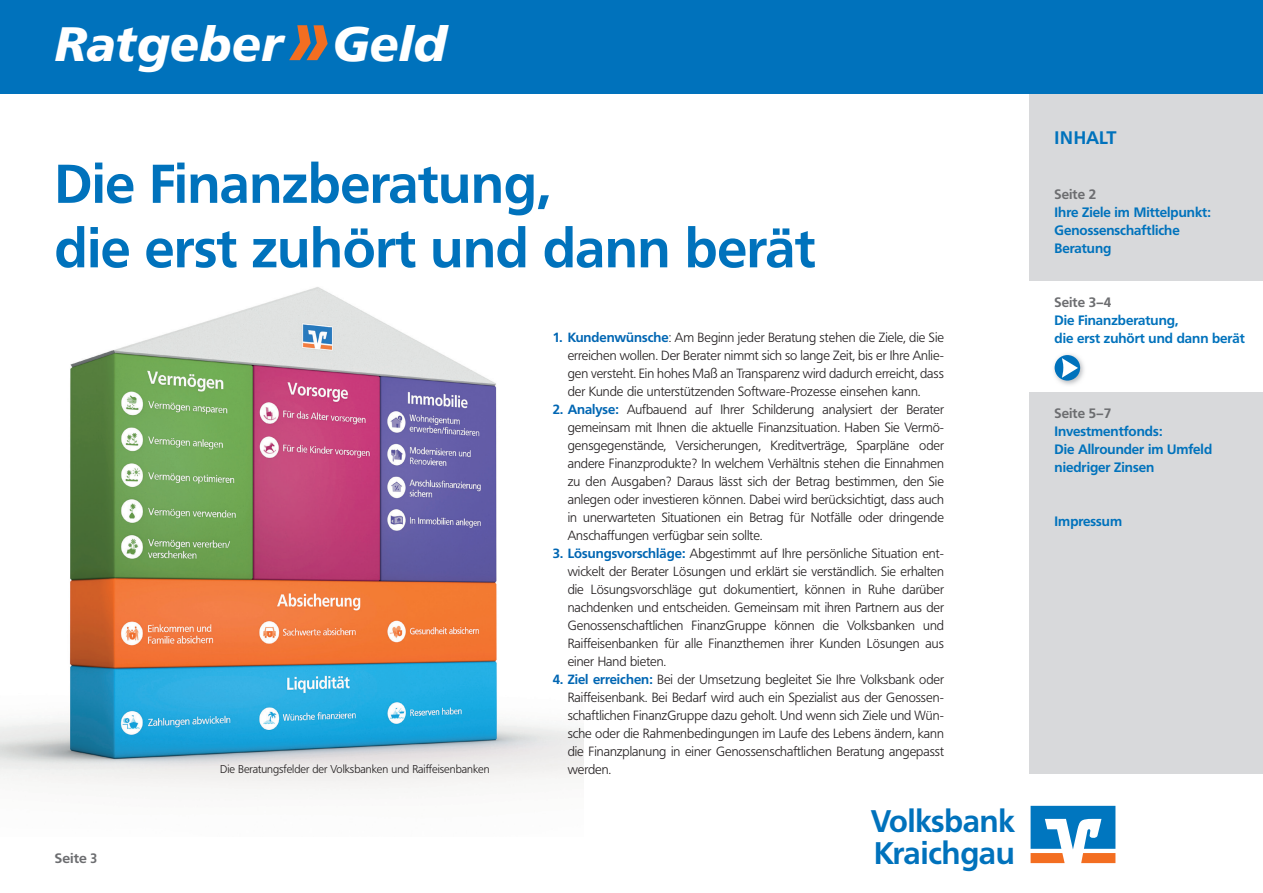
<style>
.page{position:relative;width:1263px;height:893px;background:#fff}
.page>*{position:absolute;margin:0;border:0;box-sizing:border-box;transform-origin:0 0}
.t1{font:700 54px/64.5px "Frutiger VR";color:#0072bc}
.t2{font:italic 700 48px "Frutiger VR";color:#fff}
.t3{font:700 30.9px/31.5px "Frutiger BQ";color:#0072bc}
.t4{font:700 18px "Frutiger BQ";color:#0072bc}
.t5{font:700 13.5px/18px "Frutiger BQ";color:#0072bc}
.t6{font:700 13.5px "Frutiger BQ";color:#6c6d70}
.t7{font:700 13.5px "Frutiger BQ";color:#6c6d70;scale:1.05 1}
.t8{font:300 13.2px/18px "Frutiger BQ";color:#231f20;text-align:justify}
.t9{font:300 11.25px "Frutiger BQ";color:#231f20}
.s1{font-size:84.75px;color:#f36e21}
.s2{font-weight:700;color:#0166b3}
</style>
<div class="page">
<svg style="left:1030px;top:806px;width:85px;height:57px"></svg>
<img style="left:0;top:287px;width:583px;height:504px">
<div style="left:1029px;top:0;width:234px;height:774px;background:#d8d9db"></div>
<div style="left:0;top:0;width:1263px;height:94px;background:#0072bc"></div>
<div style="left:1029px;top:281px;width:234px;height:111px;background:#fff"></div>
<img style="left:1054px;top:354px;width:30px;height:31px">
<svg style="left:1054px;top:355px;width:26px;height:26px"></svg>
<svg style="left:1062px;top:358px;width:16px;height:20px"></svg>
<h2 class="t2" style="left:55px;top:15px;width:393px">Ratgeber <span class="s1">»</span>Geld</h2>
<h1 class="t1" style="left:55px;top:152px;width:762px">Die Finanzberatung,<br>die erst zuhört und dann berät</h1>
<p class="t8" style="left:568px;top:329px;width:378px;text-indent:-15px"><span class="s2">1. Kundenwünsche</span>: Am Beginn jeder Beratung stehen die Ziele, die Sie erreichen wollen. Der Berater nimmt sich so lange Zeit, bis er Ihre Anlie&shy;gen versteht. Ein hohes Maß an Transparenz wird dadurch erreicht, dass der Kunde die unterstützenden Software-Prozesse einsehen kann.</p>
<p class="t8" style="left:568px;top:401px;width:378px;text-indent:-15px"><span class="s2">2. Analyse:</span> Aufbauend auf Ihrer Schilderung analysiert der Berater gemeinsam mit Ihnen die aktuelle Finanzsituation. Haben Sie Vermö&shy;gensgegenstände, Versicherungen, Kreditverträge, Sparpläne oder andere Finanzprodukte? In welchem Verhältnis stehen die Einnahmen zu den Ausgaben? Daraus lässt sich der Betrag bestimmen, den Sie anlegen oder investieren können. Dabei wird berücksichtigt, dass auch in unerwarteten Situationen ein Betrag für Notfälle oder dringende Anschaffungen verfügbar sein sollte.</p>
<p class="t8" style="left:568px;top:545px;width:378px;text-indent:-15px"><span class="s2">3. Lösungsvorschläge:</span> Abgestimmt auf Ihre persönliche Situation ent&shy;wickelt der Berater Lösungen und erklärt sie verständlich. Sie erhalten die Lösungsvorschläge gut dokumentiert, können in Ruhe darüber nachdenken und entscheiden. Gemeinsam mit ihren Partnern aus der Genossenschaftlichen FinanzGruppe können die Volksbanken und Raiffeisenbanken für alle Finanzthemen ihrer Kunden Lösungen aus einer Hand bieten.</p>
<p class="t8" style="left:568px;top:671px;width:378px;text-indent:-15px"><span class="s2">4. Ziel erreichen:</span> Bei der Umsetzung begleitet Sie Ihre Volksbank oder Raiffeisenbank. Bei Bedarf wird auch ein Spezialist aus der Genossen&shy;schaftlichen FinanzGruppe dazu geholt. Und wenn sich Ziele und Wün&shy;sche oder die Rahmenbedingungen im Laufe des Lebens ändern, kann die Finanzplanung in einer Genossenschaftlichen Beratung angepasst</p>
<p class="t7" style="left:55px;top:850px;width:42px">Seite 3</p>
<p class="t9" style="left:220px;top:762px;width:271px">Die Beratungsfelder der Volksbanken und Raiffeisenbanken</p>
<p class="t8" style="left:568px;top:761px;width:45px">werden.</p>
<h3 class="t3" style="left:871px;top:806px;width:145px">Volksbank<br>Kraichgau</h3>
<h3 class="t4" style="left:1054px;top:127px;width:63px">INHALT</h3>
<p class="t6" style="left:1054px;top:186px;width:43px">Seite 2</p>
<p class="t5" style="left:1054px;top:204px;width:158px">Ihre Ziele im Mittelpunkt:<br>Genossenschaftliche<br>Beratung</p>
<p class="t6" style="left:1054px;top:294px;width:58px">Seite 3–4</p>
<p class="t5" style="left:1054px;top:312px;width:192px">Die Finanzberatung,<br>die erst zuhört und dann berät</p>
<p class="t6" style="left:1054px;top:405px;width:58px">Seite 5–7</p>
<p class="t5" style="left:1054px;top:423px;width:159px">Investmentfonds:<br>Die Allrounder im Umfeld niedriger Zinsen</p>
<p class="t5" style="left:1054px;top:513px;width:69px">Impressum</p>
</div>
